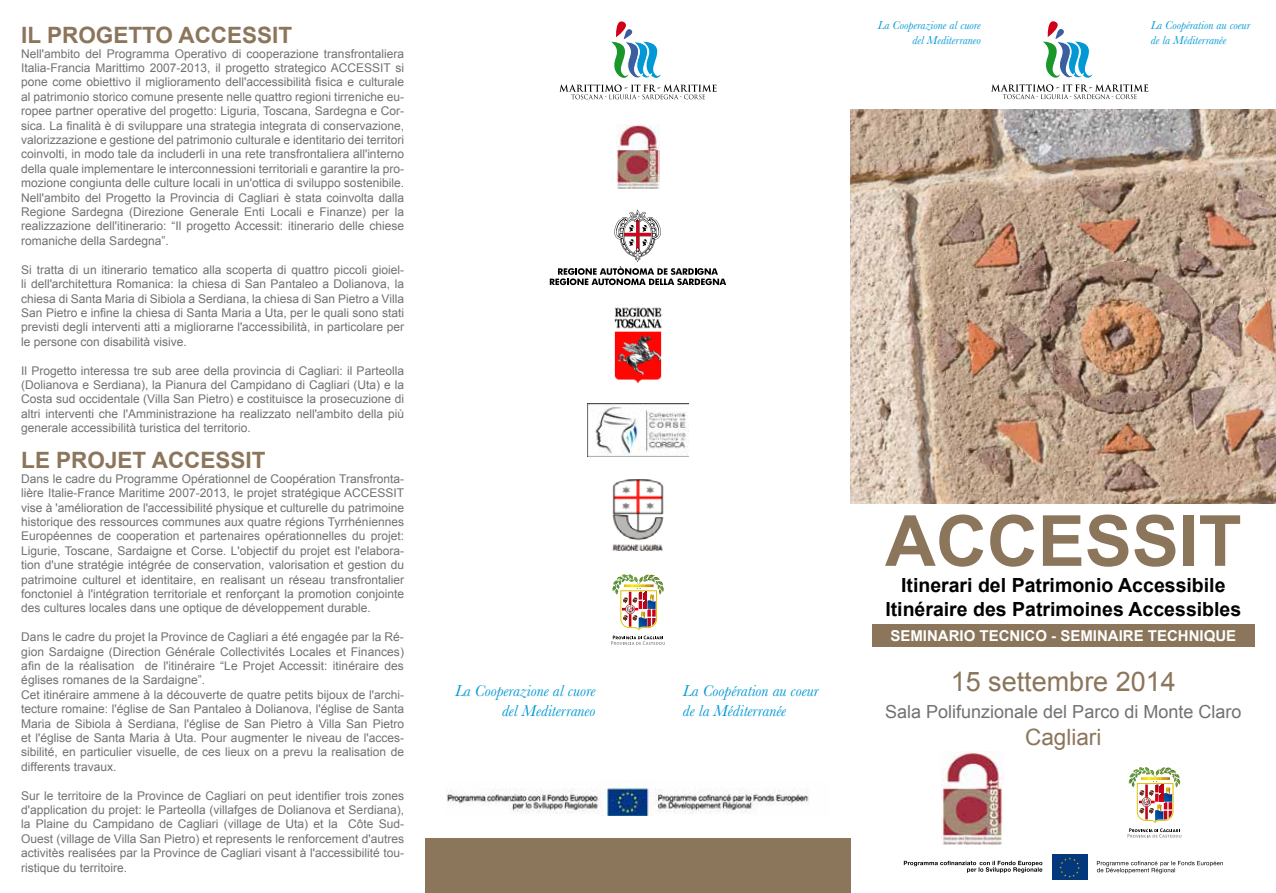
<style>
.page{position:relative;width:1276px;height:893px;background:#fff}
.page>*{position:absolute;margin:0;border:0;box-sizing:border-box;transform-origin:0 0}
.t1{font:700 70.5px "Arial";color:#8b755b}
.t2{font:27px "Arial";color:#8b755b}
.t3{font:700 22.5px "Arial";color:#8b755b}
.t4{font:22.5px "Arial";color:#8b755b}
.t5{font:700 19.5px/23.4px "Arial";color:#000;text-align:center}
.t6{font:18px "Arial";color:#707172}
.t7{font:italic 16.35px/19.6px "Baskerville";color:#0099d5}
.t8{font:700 15px "Arial";color:#fff}
.t9{font:12px/14.4px "Arial";color:#707172;text-align:justify}
.t10{font:italic 12px/14.4px "Baskerville";color:#0099d5}
</style>
<div class="page">
<img style="left:850px;top:109px;width:426px;height:395px">
<img style="left:1127px;top:767px;width:54px;height:71px">
<svg style="left:1097px;top:861px;width:125px;height:12px"></svg>
<svg style="left:904px;top:861px;width:138px;height:12px"></svg>
<div style="left:1051px;top:855px;width:36px;height:25px;background:#03387c"></div>
<svg style="left:1059px;top:857px;width:20px;height:20px"></svg>
<svg style="left:559px;top:84px;width:157px;height:15px"></svg>
<svg style="left:611px;top:21px;width:50px;height:57px"></svg>
<img style="left:941px;top:751px;width:62px;height:94px">
<div style="left:425px;top:838px;width:425px;height:55px;background:#8b755b"></div>
<img style="left:446px;top:780px;width:363px;height:36px">
<img style="left:617px;top:124px;width:42px;height:64px">
<svg style="left:550px;top:209px;width:176px;height:76px"></svg>
<img style="left:615px;top:306px;width:46px;height:76px">
<img style="left:587px;top:403px;width:102px;height:54px">
<img style="left:612px;top:479px;width:52px;height:71px">
<svg style="left:991px;top:84px;width:157px;height:15px"></svg>
<svg style="left:1043px;top:21px;width:49px;height:57px"></svg>
<img style="left:612px;top:574px;width:52px;height:56px">
<svg style="left:611px;top:636px;width:54px;height:9px"></svg>
<div style="left:872px;top:625px;width:382px;height:22px;background:#8b755b"></div>
<p class="t10" style="left:878px;top:18px;width:104px">La Cooperazione al cuore</p>
<h3 class="t3" style="left:21px;top:21px;width:272px">IL PROGETTO ACCESSIT</h3>
<p class="t10" style="left:912px;top:33px;width:70px">del Mediterraneo</p>
<p class="t9" style="left:21px;top:46px;width:384px">Nell'ambito del Programma Operativo di cooperazione transfrontaliera Italia-Francia Marittimo 2007-2013, il progetto strategico ACCESSIT si pone come obiettivo il miglioramento dell'accessibilità fisica e culturale al patrimonio storico comune presente nelle quattro regioni tirreniche eu&shy;ropee partner operative del progetto: Liguria, Toscana, Sardegna e Cor&shy;sica. La finalità è di sviluppare una strategia integrata di conservazione, valorizzazione e gestione del patrimonio culturale e identitario dei territori coinvolti, in modo tale da includerli in una rete transfrontaliera all'interno della quale implementare le interconnessioni territoriali e garantire la pro&shy;mozione congiunta delle culture locali in un'ottica di sviluppo sostenibile.<br>Nell'ambito del Progetto la Provincia di Cagliari è stata coinvolta dalla Regione Sardegna (Direzione Generale Enti Locali e Finanze) per la realizzazione dell'itinerario: “Il progetto Accessit: itinerario delle chiese romaniche della Sardegna”.</p>
<p class="t9" style="left:21px;top:262px;width:384px">Si tratta di un itinerario tematico alla scoperta di quattro piccoli gioiel&shy;li dell'architettura Romanica: la chiesa di San Pantaleo a Dolianova, la chiesa di Santa Maria di Sibiola a Serdiana, la chiesa di San Pietro a Villa San Pietro e infine la chiesa di Santa Maria a Uta, per le quali sono stati previsti degli interventi atti a migliorarne l'accessibilità, in particolare per le persone con disabilità visive.</p>
<p class="t9" style="left:21px;top:363px;width:384px">Il Progetto interessa tre sub aree della provincia di Cagliari: il Parteolla (Dolianova e Serdiana), la Pianura del Campidano di Cagliari (Uta) e la Costa sud occidentale (Villa San Pietro) e costituisce la prosecuzione di altri interventi che l'Amministrazione ha realizzato nell'ambito della più generale accessibilità turistica del territorio.</p>
<p class="t10" style="left:1150px;top:18px;width:101px">La Coopération au coeur de la Méditerranée</p>
<h3 class="t3" style="left:21px;top:446px;width:246px">LE PROJET ACCESSIT</h3>
<p class="t9" style="left:21px;top:471px;width:384px">Dans le cadre du Programme Opérationnel de Coopération Transfronta&shy;lière Italie-France Maritime 2007-2013, le projet stratégique ACCESSIT vise à 'amélioration de l'accessibilité physique et culturelle du patrimoine historique des ressources communes aux quatre régions Tyrrhéniennes Européennes de cooperation et partenaires opérationnelles du projet:<br>Ligurie, Toscane, Sardaigne et Corse. L'objectif du projet est l'elabora&shy;tion d'une stratégie intégrée de conservation, valorisation et gestion du patrimoine culturel et identitaire, en realisant un réseau transfrontalier fonctoniel à l'intégration territoriale et renforçant la promotion conjointe des cultures locales dans une optique de développement durable.</p>
<p class="t9" style="left:21px;top:630px;width:384px;text-align:left">Dans le cadre du projet la Province de Cagliari a été engagée par la Ré&shy;gion Sardaigne (Direction Générale Collectivités Locales et Finances) afin de la réalisation de l'itinéraire “Le Projet Accessit: itinéraire des églises romanes de la Sardaigne”.<br>Cet itinéraire ammene à la découverte de quatre petits bijoux de l'archi&shy;tecture romaine: l'église de San Pantaleo à Dolianova, l'église de Santa Maria de Sibiola à Serdiana, l'église de San Pietro à Villa San Pietro et l'église de Santa Maria à Uta. Pour augmenter le niveau de l'acces&shy;sibilité, en particulier visuelle, de ces lieux on a prevu la realisation de differents travaux.</p>
<p class="t9" style="left:21px;top:788px;width:384px">Sur le territoire de la Province de Cagliari on peut identifier trois zones d'application du projet: le Parteolla (villafges de Dolianova et Serdiana), la Plaine du Campidano de Cagliari (village de Uta) et la Côte Sud-Ouest (village de Villa San Pietro) et represents le renforcement d'autres activitès realisées par la Province de Cagliari visant à l'accessibilité tou&shy;ristique du territoire.</p>
<h3 class="t7" style="left:455px;top:681px;width:142px;text-align:right">La Cooperazione al cuore del Mediterraneo</h3>
<h3 class="t7" style="left:683px;top:681px;width:137px">La Coopération au coeur de la Méditerranée</h3>
<h1 class="t1" style="left:885px;top:495px;width:358px">ACCESSIT</h1>
<h3 class="t5" style="left:885px;top:574px;width:357px">Itinerari del Patrimonio Accessibile<br>Itinéraire des Patrimoines Accessibles</h3>
<p class="t8" style="left:890px;top:626px;width:347px">SEMINARIO TECNICO - SEMINAIRE TECHNIQUE</p>
<h2 class="t2" style="left:950px;top:664px;width:227px">15 settembre 2014</h2>
<h3 class="t6" style="left:885px;top:700px;width:358px">Sala Polifunzionale del Parco di Monte Claro</h3>
<h3 class="t4" style="left:1025px;top:723px;width:78px">Cagliari</h3>
</div>
